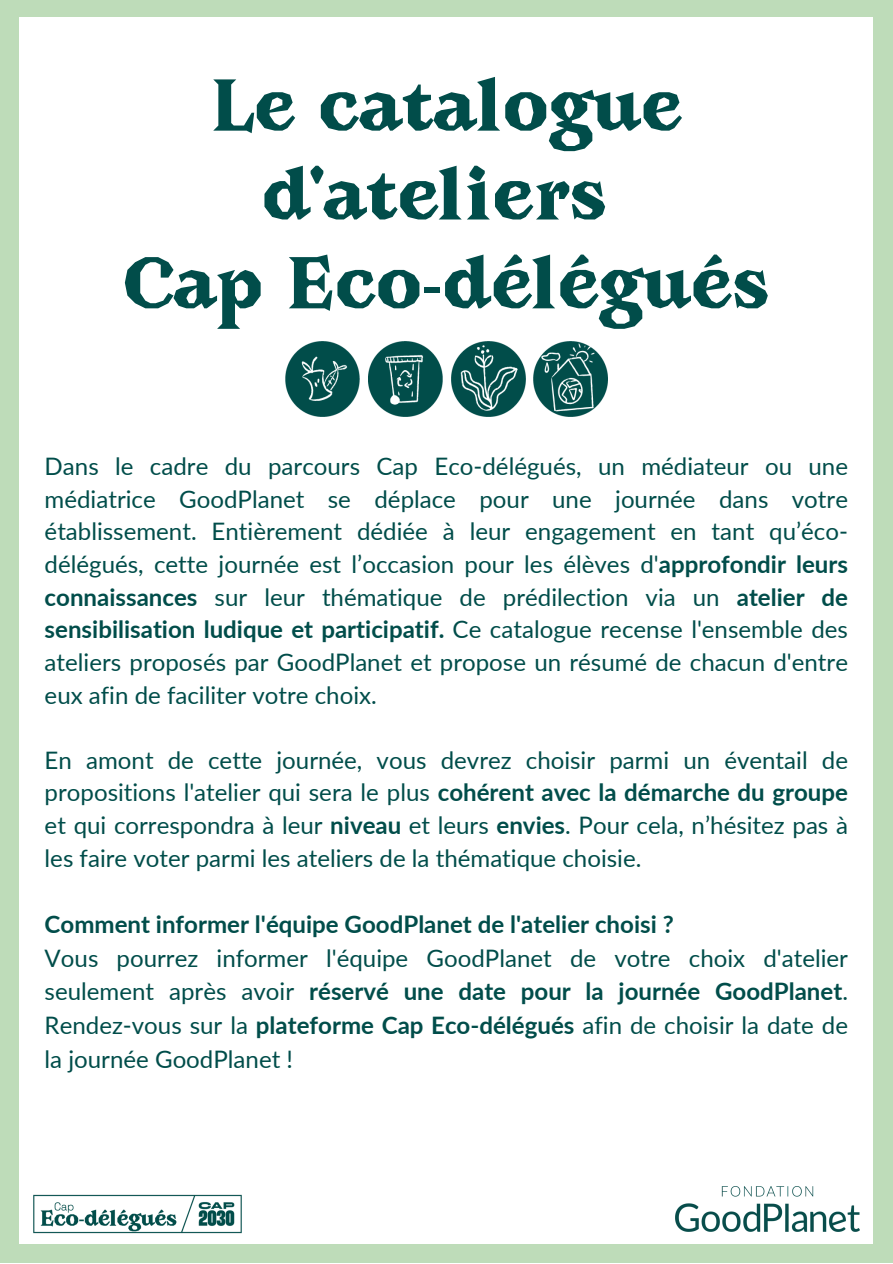
<style>
.page{position:relative;width:893px;height:1264px;background:#fff}
.page>*{position:absolute;margin:0;border:0;box-sizing:border-box;transform-origin:0 0}
.t1{font:900 64.05px "Avara";color:#014d4a}
.t2{font:24px/32.5px "Lato";color:#014d4a;text-align:justify}
.t3{font:700 24px "Lato";color:#014d4a}
.s1{font-weight:700}
</style>
<div class="page">
<div style="left:0;top:0;width:892px;height:1262px;background:#bedcb9"></div>
<div style="left:19px;top:17px;width:854px;height:1226px;background:#fff"></div>
<img style="left:21px;top:1194px;width:233px;height:50px">
<img style="left:368px;top:342px;width:74px;height:74px">
<img style="left:285px;top:342px;width:74px;height:74px">
<img style="left:533px;top:342px;width:74px;height:74px">
<img style="left:451px;top:342px;width:74px;height:74px">
<img style="left:675px;top:1186px;width:184px;height:45px">
<p class="t1" style="left:211px;top:77px;width:473px">Le catalogue</p>
<p class="t1" style="left:262px;top:166px;width:347px">d'ateliers</p>
<p class="t1" style="left:122px;top:254px;width:649px">Cap Eco-délégués</p>
<p class="t2" style="left:45px;top:449px;width:804px">Dans le cadre du parcours Cap Eco-délégués, un médiateur ou une médiatrice GoodPlanet se déplace pour une journée dans votre établissement. Entièrement dédiée à leur engagement en tant qu’éco&shy;délégués, cette journée est l’occasion pour les élèves d'<span class="s1">approfondir leurs connaissances</span> sur leur thématique de prédilection via un <span class="s1">atelier de sensibilisation ludique et participatif.</span> Ce catalogue recense l'ensemble des ateliers proposés par GoodPlanet et propose un résumé de chacun d'entre eux afin de faciliter votre choix.</p>
<p class="t2" style="left:45px;top:743px;width:804px">En amont de cette journée, vous devrez choisir parmi un éventail de propositions l'atelier qui sera le plus <span class="s1">cohérent avec la démarche du groupe </span>et qui correspondra à leur <span class="s1">niveau</span> et leurs <span class="s1">envies</span>. Pour cela, n’hésitez pas à les faire voter parmi les ateliers de la thématique choisie.</p>
<p class="t3" style="left:45px;top:909px;width:630px">Comment informer l'équipe GoodPlanet de l'atelier choisi ?</p>
<p class="t2" style="left:45px;top:940px;width:804px;line-height:33.8px">Vous pourrez informer l'équipe GoodPlanet de votre choix d'atelier seulement après avoir <span class="s1">réservé une date pour la journée GoodPlanet</span>.<br>Rendez-vous sur la <span class="s1">plateforme Cap Eco-délégués</span> afin de choisir la date de la journée GoodPlanet !</p>
</div>
